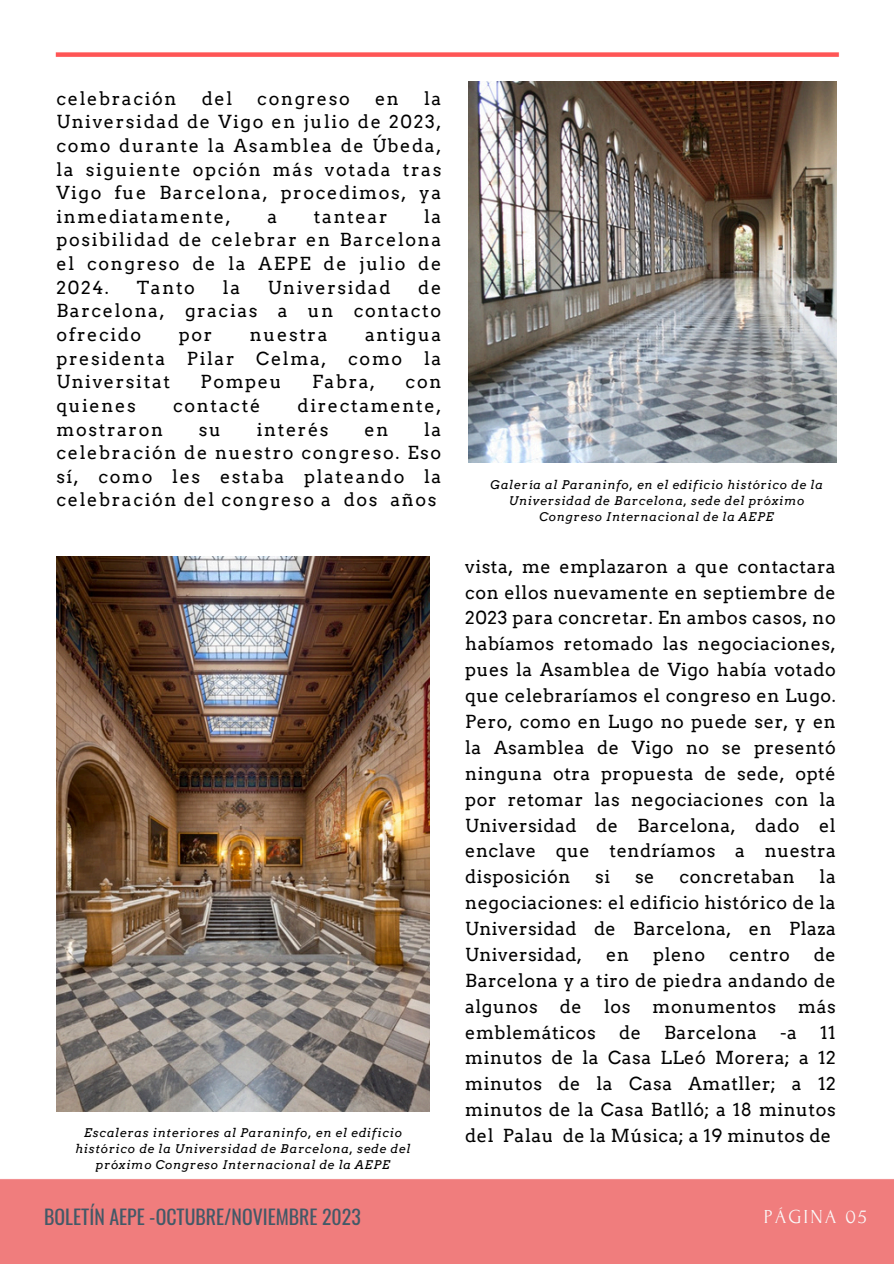
<style>
.page{position:relative;width:894px;height:1264px;background:#fff}
.page>*{position:absolute;margin:0;border:0;box-sizing:border-box;transform-origin:0 0}
.t1{font:19.8px "Oswald";color:#435967}
.t2{font:19.8px "Forum";letter-spacing:.1em;color:#fafafa}
.t3{font:18px/25.8px "Arvo";letter-spacing:.09em;color:#000;text-align:justify}
.t4{font:18px "Arvo";letter-spacing:.03em;color:#000}
.t5{font:italic 12px/16px "Arvo";letter-spacing:.06em;color:#000;text-align:center}
</style>
<div class="page">
<img style="left:0;top:52px;width:893px;height:1211px">
<img style="left:468px;top:82px;width:368px;height:380px">
<img style="left:56px;top:556px;width:373px;height:555px">
<p class="t3" style="left:56px;top:86px;width:386px;line-height:23.7px;text-indent:367px">la Universidad de Vigo en julio de 2023, como durante la Asamblea de Úbeda, la siguiente opción más votada tras Vigo fue Barcelona, procedimos, ya inmediatamente,</p>
<p class="t3" style="left:56px;top:85px;width:121px">celebración</p>
<p class="t3" style="left:201px;top:85px;width:32px">del</p>
<p class="t3" style="left:257px;top:85px;width:94px">congreso</p>
<p class="t3" style="left:375px;top:85px;width:25px">en</p>
<p class="t3" style="left:56px;top:204px;width:386px;line-height:23.7px;text-indent:367px">la posibilidad de celebrar en Barcelona el congreso de la AEPE de julio de 2024.</p>
<p class="t3" style="left:267px;top:203px;width:11px">a</p>
<p class="t3" style="left:314px;top:203px;width:75px">tantear</p>
<p class="t3" style="left:56px;top:275px;width:386px;line-height:23.7px;text-indent:362px">de Barcelona, gracias a un contacto ofrecido</p>
<p class="t3" style="left:137px;top:274px;width:60px">Tanto</p>
<p class="t3" style="left:223px;top:274px;width:19px">la</p>
<p class="t3" style="left:268px;top:274px;width:124px">Universidad</p>
<p class="t3" style="left:56px;top:323px;width:386px;line-height:23.7px;text-indent:308px">antigua presidenta Pilar Celma, como la Universitat</p>
<p class="t3" style="left:179px;top:322px;width:35px">por</p>
<p class="t3" style="left:250px;top:322px;width:79px">nuestra</p>
<p class="t3" style="left:200px;top:369px;width:83px">Pompeu</p>
<p class="t3" style="left:312px;top:369px;width:65px">Fabra,</p>
<p class="t3" style="left:405px;top:369px;width:37px">con</p>
<p class="t3" style="left:56px;top:392px;width:81px">quienes</p>
<p class="t3" style="left:173px;top:392px;width:89px">contacté</p>
<p class="t3" style="left:297px;top:392px;width:145px">directamente,</p>
<p class="t3" style="left:56px;top:416px;width:108px">mostraron</p>
<p class="t3" style="left:199px;top:416px;width:24px">su</p>
<p class="t3" style="left:257px;top:416px;width:73px">interés</p>
<p class="t3" style="left:364px;top:416px;width:25px">en</p>
<p class="t3" style="left:56px;top:417px;width:386px;line-height:23.7px;text-indent:367px">la celebración de nuestro congreso. Eso sí, como les estaba plateando la celebración del congreso a dos años</p>
<p class="t5" style="left:75px;top:1124px;width:336px">Escaleras interiores al Paraninfo, en el edificio histórico de la Universidad de Barcelona, sede del próximo Congreso Internacional de la AEPE</p>
<p class="t5" style="left:490px;top:476px;width:333px">Galería al Paraninfo, en el edificio histórico de la<br>Universidad de Barcelona, sede del próximo<br>Congreso Internacional de la AEPE</p>
<p class="t3" style="left:465px;top:553px;width:372px">vista, me emplazaron a que contactara con ellos nuevamente en septiembre de 2023 para concretar. En ambos casos, no habíamos retomado las negociaciones, pues la Asamblea de Vigo había votado que celebraríamos el congreso en Lugo.<br>Pero, como en Lugo no puede ser, y en la Asamblea de Vigo no se presentó ninguna otra propuesta de sede, opté por retomar las negociaciones con la Universidad de Barcelona, dado el enclave que tendríamos a nuestra disposición</p>
<p class="t3" style="left:465px;top:864px;width:372px;text-indent:354px">la negociaciones: el edificio histórico de la Universidad de Barcelona, en Plaza Universidad,</p>
<p class="t3" style="left:595px;top:864px;width:16px">si</p>
<p class="t3" style="left:635px;top:864px;width:21px">se</p>
<p class="t4" style="left:679px;top:866px;width:117px">concretaban</p>
<p class="t3" style="left:465px;top:941px;width:372px;text-indent:348px">de Barcelona y a tiro de piedra andando de algunos de los monumentos más emblemáticos</p>
<p class="t3" style="left:606px;top:941px;width:24px">en</p>
<p class="t3" style="left:653px;top:941px;width:53px">pleno</p>
<p class="t3" style="left:729px;top:941px;width:62px">centro</p>
<p class="t3" style="left:465px;top:1019px;width:372px;text-indent:355px">11 minutos de la Casa LLeó Morera; a 12 minutos de la Casa Amatller; a 12 minutos de la Casa Batlló; a 18 minutos del Palau de la Música; a 19 minutos de</p>
<p class="t3" style="left:619px;top:1019px;width:23px">de</p>
<p class="t4" style="left:664px;top:1021px;width:94px">Barcelona</p>
<p class="t3" style="left:780px;top:1019px;width:18px">-a</p>
<p class="t1" style="left:44px;top:1199px;width:318px">BOLETÍN AEPE -OCTUBRE/NOVIEMBRE 2023</p>
<p class="t2" style="left:763px;top:1205px;width:104px">PÁGINA 05</p>
</div>
